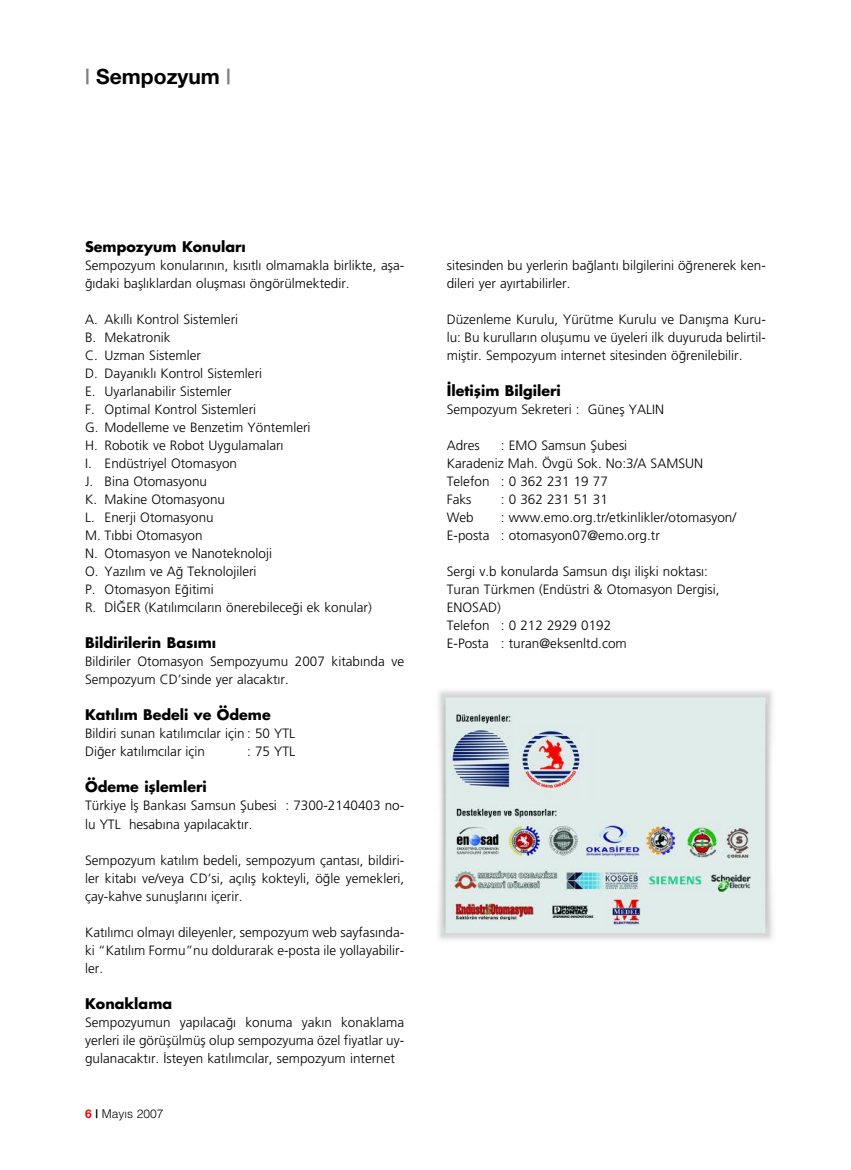
<style>
.page{position:relative;width:851px;height:1170px;background:#fff}
.page>*{position:absolute;margin:0;border:0;box-sizing:border-box;transform-origin:0 0}
.t1{font:21px "Helvetica T Bold";color:#000}
.t2{font:14.25px "Futura T Bold";color:#000}
.t3{font:13.5px/18px "Frutiger T Light";color:#000}
.t4{font:12px "Helvetica T Light";color:#000}
.s1{color:#808080}
.s2{font-family:"Helvetica T Bold";color:#f00}
.s3{font-family:"Helvetica T Bold"}
</style>
<div class="page">
<img style="left:438px;top:690px;width:335px;height:250px">
<h1 class="t1" style="left:85px;top:65px;width:147px"><span class="s1">|</span> Sempozyum <span class="s1">|</span></h1>
<p class="t2" style="left:85px;top:239px;width:162px">Sempozyum Konular›</p>
<p class="t3" style="left:85px;top:256px;width:320px">Sempozyum konular›n›n, k›s›tl› olmamakla birlikte, afla-¤›daki bafll›klardan oluflmas› öngörülmektedir.</p>
<p class="t3" style="left:85px;top:310px;width:288px">A. Ak›ll› Kontrol Sistemleri<br>B. Mekatronik<br>C. Uzman Sistemler<br>D. Dayan›kl› Kontrol Sistemleri<br>E. Uyarlanabilir Sistemler<br>F. Optimal Kontrol Sistemleri<br>G. Modelleme ve Benzetim Yöntemleri<br>H. Robotik ve Robot Uygulamalar›<br>I. Endüstriyel Otomasyon<br>J. Bina Otomasyonu<br>K. Makine Otomasyonu<br>L. Enerji Otomasyonu<br>M. T›bbi Otomasyon<br>N. Otomasyon ve Nanoteknoloji<br>O. Yaz›l›m ve A¤ Teknolojileri<br>P. Otomasyon E¤itimi<br>R. D‹⁄ER (Kat›l›mc›lar›n önerebilece¤i ek konular)</p>
<p class="t2" style="left:85px;top:635px;width:132px">Bildirilerin Bas›m›</p>
<p class="t3" style="left:85px;top:652px;width:320px">Bildiriler Otomasyon Sempozyumu 2007 kitab›nda ve<br>Sempozyum CD’sinde yer alacakt›r.</p>
<p class="t2" style="left:85px;top:707px;width:187px">Kat›l›m Bedeli ve Ödeme</p>
<p class="t3" style="left:85px;top:724px;width:212px">Bildiri sunan kat›l›mc›lar için : 50 YTL<br>Di¤er kat›l›mc›lar için</p>
<p class="t3" style="left:247px;top:742px;width:50px">: 75 YTL</p>
<p class="t2" style="left:85px;top:779px;width:123px">Ödeme ifllemleri</p>
<p class="t3" style="left:85px;top:796px;width:321px">Türkiye ‹fl Bankas› Samsun fiubesi : 7300-2140403 no&shy;lu YTL hesab›na yap›lacakt›r.</p>
<p class="t3" style="left:85px;top:850px;width:321px;text-align:justify">Sempozyum kat›l›m bedeli, sempozyum çantas›, bildiri&shy;ler kitab› ve/veya CD’si, aç›l›fl kokteyli, ö¤le yemekleri, çay-kahve sunufllar›n› içerir.</p>
<p class="t3" style="left:85px;top:922px;width:320px;text-align:justify">Kat›l›mc› olmay› dileyenler, sempozyum web sayfas›nda&shy;ki “Kat›l›m Formu”nu doldurarak e-posta ile yollayabilir&shy;ler.</p>
<p class="t2" style="left:85px;top:995px;width:89px">Konaklama</p>
<p class="t3" style="left:85px;top:1012px;width:321px;text-align:justify">Sempozyumun yap›laca¤› konuma yak›n konaklama yerleri ile görüflülmüfl olup sempozyuma özel fiyatlar uy&shy;gulanacakt›r. ‹steyen kat›l›mc›lar, sempozyum internet</p>
<p class="t4" style="left:85px;top:1106px;width:80px"><span class="s2">6</span> <span class="s3">|</span> May›s 2007</p>
<p class="t3" style="left:446px;top:256px;width:320px">sitesinden bu yerlerin ba¤lant› bilgilerini ö¤renerek ken&shy;dileri yer ay›rtabilirler.</p>
<p class="t3" style="left:446px;top:310px;width:321px;text-align:justify">Düzenleme Kurulu, Yürütme Kurulu ve Dan›flma Kuru&shy;lu: Bu kurullar›n oluflumu ve üyeleri ilk duyuruda belirtil&shy;mifltir. Sempozyum internet sitesinden ö¤renilebilir.</p>
<p class="t2" style="left:446px;top:383px;width:116px">‹letiflim Bilgileri</p>
<p class="t3" style="left:446px;top:400px;width:219px">Sempozyum Sekreteri : Günefl YALIN</p>
<p class="t3" style="left:446px;top:436px;width:35px">Adres</p>
<p class="t3" style="left:446px;top:436px;width:258px;text-indent:54px">: EMO Samsun fiubesi<br>Karadeniz Mah. Övgü Sok. No:3/A SAMSUN<br>Telefon : 0 362 231 19 77<br>Faks</p>
<p class="t3" style="left:500px;top:490px;width:108px">: 0 362 231 51 31</p>
<p class="t3" style="left:446px;top:508px;width:28px">Web</p>
<p class="t3" style="left:446px;top:508px;width:291px;text-indent:54px">: www.emo.org.tr/etkinlikler/otomasyon/<br>E-posta : otomasyon07@emo.org.tr</p>
<p class="t3" style="left:446px;top:562px;width:274px">Sergi v.b konularda Samsun d›fl› iliflki noktas›:<br>Turan Türkmen (Endüstri &amp; Otomasyon Dergisi,<br>ENOSAD)<br>Telefon : 0 212 2929 0192<br>E-Posta : turan@eksenltd.com</p>
</div>
